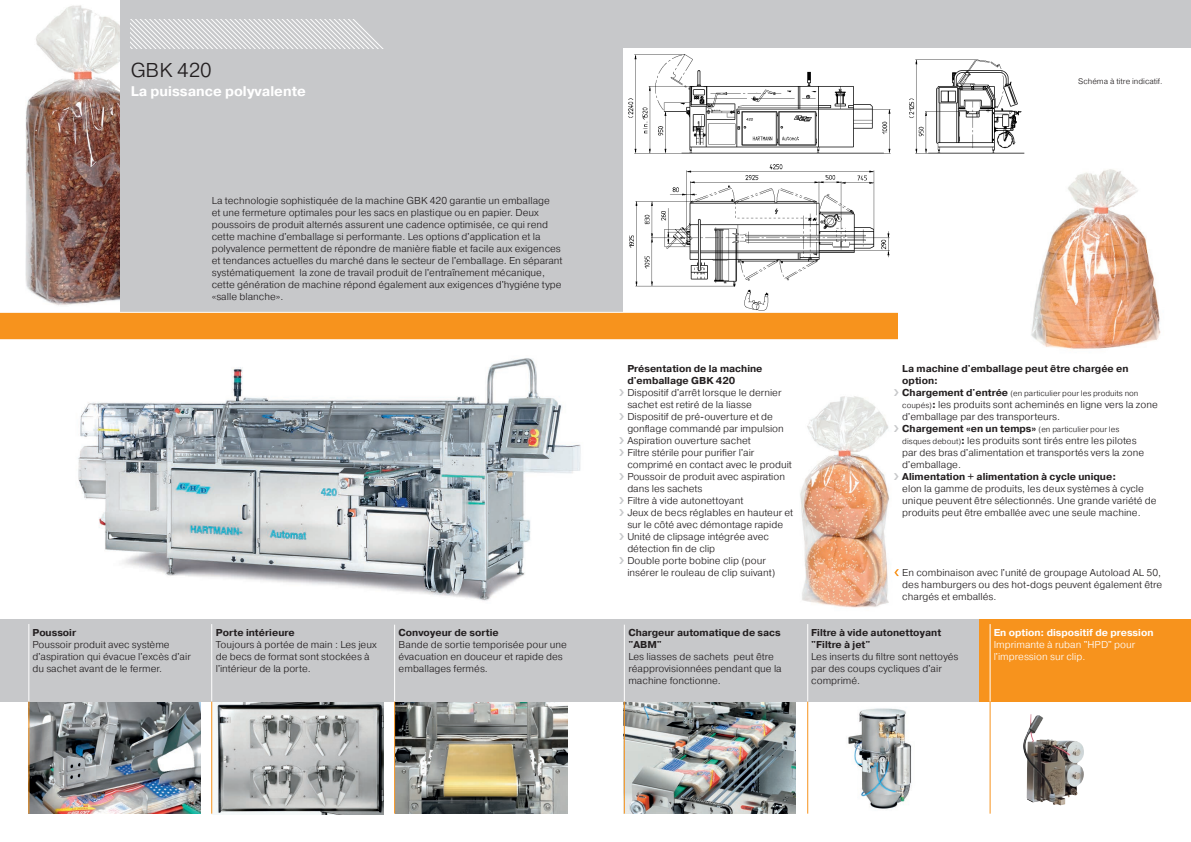
<style>
.page{position:relative;width:1191px;height:842px;background:#fff}
.page>*{position:absolute;margin:0;border:0;box-sizing:border-box;transform-origin:0 0}
.t1{font:300 20px "Pragmatica";color:#231f20}
.t2{font:700 14px "Pragmatica";color:#fff}
.t3{font:300 10px/12px "Pragmatica";color:#231f20}
.t4{font:700 10px/12px "Pragmatica";color:#231f20}
.t5{font:300 10px/12px "Pragmatica";color:#fff}
.t6{font:700 10px "Pragmatica";color:#fff}
.t7{font:300 8px "Pragmatica";color:#231f20}
.s1{font-weight:700;font-size:10px}
.s2{font-size:8px}
.s3{font-weight:700}
</style>
<div class="page">
<img style="left:800px;top:396px;width:99px;height:212px">
<img style="left:25px;top:5px;width:95px;height:301px">
<img style="left:625px;top:702px;width:171px;height:112px">
<img style="left:78px;top:358px;width:503px;height:243px">
<img style="left:848px;top:708px;width:64px;height:101px">
<img style="left:212px;top:702px;width:172px;height:112px">
<img style="left:395px;top:702px;width:172px;height:112px">
<img style="left:29px;top:702px;width:171px;height:112px">
<div style="left:0;top:619px;width:979px;height:83px;background:#c7c8ca"></div>
<div style="left:595px;top:0;width:596px;height:334px;background:#c7c8ca"></div>
<div style="left:979px;top:619px;width:212px;height:83px;background:#f7931d"></div>
<div style="left:120px;top:0;width:475px;height:335px;background:#c7c8ca"></div>
<hr style="left:989px;top:624px;width:1px;height:78px;background:#fff">
<hr style="left:989px;top:702px;width:1px;height:112px;background:#f7931d">
<svg style="left:130px;top:20px;width:253px;height:28px"></svg>
<div style="left:624px;top:48px;width:567px;height:276px;background:#fff"></div>
<hr style="left:394px;top:625px;width:1px;height:77px;background:#fff">
<hr style="left:394px;top:702px;width:1px;height:112px;background:#f7931d">
<img style="left:1023px;top:714px;width:61px;height:91px">
<hr style="left:211px;top:624px;width:1px;height:78px;background:#fff">
<hr style="left:211px;top:702px;width:1px;height:112px;background:#f7931d">
<hr style="left:28px;top:624px;width:1px;height:78px;background:#fff">
<hr style="left:28px;top:702px;width:1px;height:112px;background:#f7931d">
<hr style="left:807px;top:624px;width:1px;height:78px;background:#fff">
<hr style="left:807px;top:702px;width:1px;height:112px;background:#f7931d">
<hr style="left:624px;top:625px;width:1px;height:77px;background:#fff">
<hr style="left:624px;top:702px;width:1px;height:112px;background:#f7931d">
<img style="left:628px;top:54px;width:397px;height:100px">
<img style="left:629px;top:164px;width:261px;height:147px">
<svg style="left:0;top:312px;width:899px;height:28px"></svg>
<div style="left:899px;top:272px;width:292px;height:89px;background:#fff"></div>
<svg style="left:894px;top:569px;width:5px;height:7px"></svg>
<img style="left:1031px;top:169px;width:130px;height:180px">
<svg style="left:894px;top:425px;width:4px;height:7px"></svg>
<svg style="left:894px;top:473px;width:4px;height:7px"></svg>
<h1 class="t1" style="left:131px;top:58px;width:83px">GBK 420</h1>
<h2 class="t2" style="left:131px;top:82px;width:177px">La puissance polyvalente</h2>
<p class="t3" style="left:212px;top:194px;width:352px">La technologie sophistiquée de la machine GBK 420 garantie un emballage<br>et une fermeture optimales pour les sacs en plastique ou en papier. Deux poussoirs de produit alternés assurent une cadence optimisée, ce qui rend cette machine d'emballage si performante. Les options d'application et la polyvalence permettent de répondre de manière fiable et facile aux exigences et tendances actuelles du marché dans le secteur de l'emballage. En séparant systématiquement la zone de travail produit de l'entraînement mécanique, cette génération de machine répond également aux exigences d'hygiéne type «salle blanche».</p>
<p class="t4" style="left:32px;top:627px;width:45px">Poussoir</p>
<p class="t3" style="left:32px;top:638px;width:160px">Poussoir produit avec système d'aspiration qui évacue l'excès d'air du sachet avant de le fermer.</p>
<p class="t4" style="left:216px;top:627px;width:80px">Porte intérieure</p>
<p class="t3" style="left:216px;top:638px;width:162px">Toujours à portée de main : Les jeux de becs de format sont stockées à l'intérieur de la porte.</p>
<p class="t4" style="left:399px;top:627px;width:102px">Convoyeur de sortie</p>
<p class="t3" style="left:399px;top:638px;width:170px">Bande de sortie temporisée pour une évacuation en douceur et rapide des emballages fermés.</p>
<p class="t7" style="left:1078px;top:76px;width:86px">Schéma à titre indicatif.</p>
<p class="t4" style="left:627px;top:363px;width:137px">Présentation de la machine d'emballage GBK 420</p>
<p class="t3" style="left:627px;top:386px;width:167px">Dispositif d'arrêt lorsque le dernier sachet est retiré de la liasse<br>Dispositif de pré-ouverture et de gonflage commandé par impulsion<br>Aspiration ouverture sachet<br>Filtre stérile pour purifier l'air comprimé en contact avec le produit<br>Poussoir de produit avec aspiration dans les sachets<br>Filtre à vide autonettoyant<br>Jeux de becs réglables en hauteur et sur le côté avec démontage rapide<br>Unité de clipsage intégrée avec détection fin de clip<br>Double porte bobine clip (pour insérer le rouleau de clip suivant)</p>
<p class="t4" style="left:628px;top:627px;width:154px">Chargeur automatique de sacs "ABM"</p>
<p class="t3" style="left:628px;top:650px;width:155px">Les liasses de sachets peut être réapprovisionnées pendant que la machine fonctionne.</p>
<p class="t4" style="left:902px;top:363px;width:228px">La machine d'emballage peut être chargée en option:</p>
<p class="t7" style="left:902px;top:388px;width:238px"><span class="s1">Chargement d'entrée</span> (en particulier pour les produits non</p>
<p class="t3" style="left:902px;top:398px;width:257px"><span class="s2">coupés)</span><span class="s3">:</span> les produits sont acheminés en ligne vers la zone d'emballage par des transporteurs.<br><span class="s3">Chargement «en un temps»</span> <span class="s2">(en particulier pour les<br>disques debout)</span><span class="s3">:</span> les produits sont tirés entre les pilotes<br>par des bras d'alimentation et transportés vers la zone d'emballage.</p>
<p class="t4" style="left:902px;top:471px;width:215px">Alimentation + alimentation à cycle unique:</p>
<p class="t3" style="left:902px;top:482px;width:256px">elon la gamme de produits, les deux systèmes à cycle unique peuvent être sélectionnés. Une grande variété de produits peut être emballée avec une seule machine.</p>
<p class="t3" style="left:902px;top:566px;width:261px;text-align:justify">En combinaison avec l'unité de groupage Autoload AL 50, des hamburgers ou des hot-dogs peuvent également être chargés et emballés.</p>
<p class="t4" style="left:811px;top:627px;width:131px">Filtre à vide autonettoyant "Filtre à jet"</p>
<p class="t3" style="left:811px;top:650px;width:149px">Les inserts du filtre sont nettoyés par des coups cycliques d'air comprimé.</p>
<p class="t6" style="left:993px;top:626px;width:161px">En option: dispositif de pression</p>
<p class="t5" style="left:993px;top:638px;width:143px">Imprimante à ruban "HPD" pour l'impression sur clip.</p>
</div>
